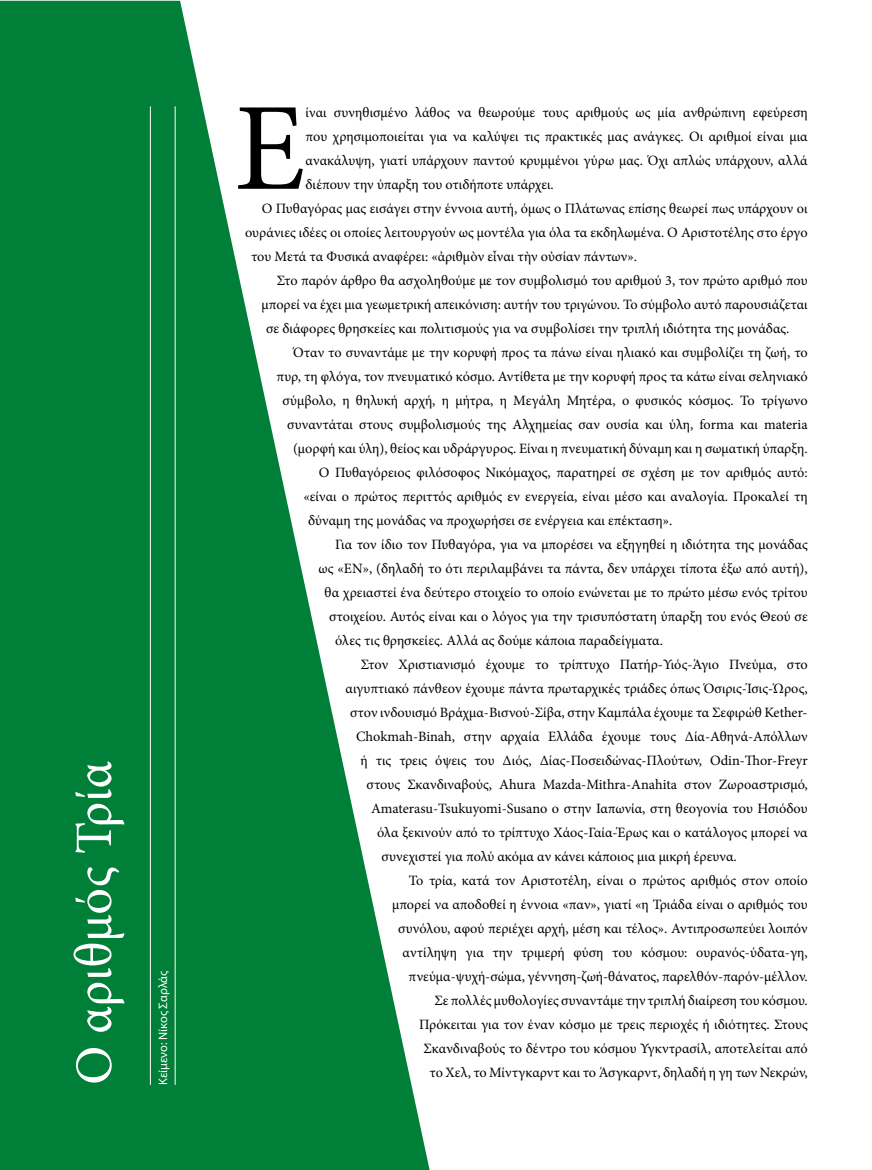
<style>
.page{position:relative;width:872px;height:1170px;background:#fff}
.page>*{position:absolute;margin:0;border:0;box-sizing:border-box;transform-origin:0 0}
.t1{font:124.95px "Minion Pro";color:#000}
.t2{font:52.5px "Minion Pro";letter-spacing:.005em;color:#fff}
.t3{font:14.25px "Minion Pro";color:#000}
.t4{font:12.3px "Myriad Pro";color:#fff}
</style>
<div class="page">
<svg style="left:0;top:1px;width:429px;height:1168px;fill:#007f39"></svg>
<hr style="left:150px;top:106px;width:1px;height:978px;background:#fff">
<hr style="left:175px;top:106px;width:1px;height:978px;background:#fff">
<h2 class="t2" style="left:59px;top:1084px;width:325px;rotate:-90deg">Ο αριθμός Τρία</h2>
<p class="t4" style="left:155px;top:1084px;width:115px;rotate:-90deg">Κείμενο: Νίκος Σαρλάς</p>
<h1 class="t1" style="left:234px;top:65px;width:73px">Ε</h1>
<p class="t3" style="left:305px;top:103px;width:504px">ίναι συνηθισμένο λάθος να θεωρούμε τους αριθμούς ως μία ανθρώπινη εφεύρεση</p>
<p class="t3" style="left:305px;top:127px;width:503px">που χρησιμοποιείται για να καλύψει τις πρακτικές μας ανάγκες. Οι αριθμοί είναι μια</p>
<p class="t3" style="left:305px;top:151px;width:504px">ανακάλυψη, γιατί υπάρχουν παντού κρυμμένοι γύρω μας. Όχι απλώς υπάρχουν, αλλά</p>
<p class="t3" style="left:305px;top:175px;width:250px">διέπουν την ύπαρξη του οτιδήποτε υπάρχει.</p>
<p class="t3" style="left:262px;top:199px;width:547px">Ο Πυθαγόρας μας εισάγει στην έννοια αυτή, όμως ο Πλάτωνας επίσης θεωρεί πως υπάρχουν οι</p>
<p class="t3" style="left:245px;top:223px;width:564px">ουράνιες ιδέες οι οποίες λειτουργούν ως μοντέλα για όλα τα εκδηλωμένα. Ο Αριστοτέλης στο έργο</p>
<p class="t3" style="left:251px;top:247px;width:387px">του Μετά τα Φυσικά αναφέρει: «ἀριθµὸν εἶναι τὴν οὐσίαν πάντων».</p>
<p class="t3" style="left:277px;top:271px;width:532px">Στο παρόν άρθρο θα ασχοληθούμε με τον συμβολισμό του αριθμού 3, τον πρώτο αριθμό που</p>
<p class="t3" style="left:261px;top:295px;width:548px">μπορεί να έχει μια γεωμετρική απεικόνιση: αυτήν του τριγώνου. Το σύμβολο αυτό παρουσιάζεται</p>
<p class="t3" style="left:266px;top:319px;width:525px">σε διάφορες θρησκείες και πολιτισμούς για να συμβολίσει την τριπλή ιδιότητα της μονάδας.</p>
<p class="t3" style="left:293px;top:343px;width:516px">Όταν το συναντάμε με την κορυφή προς τα πάνω είναι ηλιακό και συμβολίζει τη ζωή, το</p>
<p class="t3" style="left:276px;top:367px;width:532px">πυρ, τη φλόγα, τον πνευματικό κόσμο. Αντίθετα με την κορυφή προς τα κάτω είναι σεληνιακό</p>
<p class="t3" style="left:282px;top:391px;width:526px">σύμβολο, η θηλυκή αρχή, η μήτρα, η Μεγάλη Μητέρα, ο φυσικός κόσμος. Το τρίγωνο</p>
<p class="t3" style="left:287px;top:415px;width:522px">συναντάται στους συμβολισμούς της Αλχημείας σαν ουσία και ύλη, forma και materia</p>
<p class="t3" style="left:293px;top:439px;width:516px">(μορφή και ύλη), θείος και υδράργυρος. Είναι η πνευματική δύναμη και η σωματική ύπαρξη.</p>
<p class="t3" style="left:319px;top:463px;width:490px">Ο Πυθαγόρειος φιλόσοφος Νικόμαχος, παρατηρεί σε σχέση με τον αριθμός αυτό:</p>
<p class="t3" style="left:303px;top:487px;width:506px">«είναι ο πρώτος περιττός αριθμός εν ενεργεία, είναι μέσο και αναλογία. Προκαλεί τη</p>
<p class="t3" style="left:308px;top:511px;width:366px">δύναμη της μονάδας να προχωρήσει σε ενέργεια και επέκταση».</p>
<p class="t3" style="left:335px;top:535px;width:474px">Για τον ίδιο τον Πυθαγόρα, για να μπορέσει να εξηγηθεί η ιδιότητα της μονάδας</p>
<p class="t3" style="left:318px;top:559px;width:491px">ως «ΕΝ», (δηλαδή το ότι περιλαμβάνει τα πάντα, δεν υπάρχει τίποτα έξω από αυτή),</p>
<p class="t3" style="left:324px;top:583px;width:485px">θα χρειαστεί ένα δεύτερο στοιχείο το οποίο ενώνεται με το πρώτο μέσω ενός τρίτου</p>
<p class="t3" style="left:329px;top:607px;width:480px">στοιχείου. Αυτός είναι και ο λόγος για την τρισυπόστατη ύπαρξη του ενός Θεού σε</p>
<p class="t3" style="left:335px;top:631px;width:329px">όλες τις θρησκείες. Αλλά ας δούμε κάποια παραδείγματα.</p>
<p class="t3" style="left:361px;top:654px;width:448px">Στον Χριστιανισμό έχουμε το τρίπτυχο Πατήρ-Υιός-Άγιο Πνεύμα, στο</p>
<p class="t3" style="left:345px;top:678px;width:464px">αιγυπτιακό πάνθεον έχουμε πάντα πρωταρχικές τριάδες όπως Όσιρις-Ίσις-Ώρος,</p>
<p class="t3" style="left:350px;top:702px;width:459px">στον ινδουισμό Βράχμα-Βισνού-Σίβα, στην Καμπάλα έχουμε τα Σεφιρώθ Kether-</p>
<p class="t3" style="left:356px;top:726px;width:453px">Chokmah-Binah, στην αρχαία Ελλάδα έχουμε τους Δία-Αθηνά-Απόλλων</p>
<p class="t3" style="left:360px;top:750px;width:449px">ή τις τρεις όψεις του Διός, Δίας-Ποσειδώνας-Πλούτων, Odin-Thor-Freyr</p>
<p class="t3" style="left:366px;top:774px;width:443px">στους Σκανδιναβούς, Ahura Mazda-Mithra-Anahita στον Ζωροαστρισμό,</p>
<p class="t3" style="left:371px;top:798px;width:438px">Amaterasu-Tsukuyomi-Susano o στην Ιαπωνία, στη θεογονία του Ησιόδου</p>
<p class="t3" style="left:377px;top:822px;width:432px">όλα ξεκινούν από το τρίπτυχο Χάος-Γαία-Έρως και ο κατάλογος μπορεί να</p>
<p class="t3" style="left:381px;top:846px;width:357px">συνεχιστεί για πολύ ακόμα αν κάνει κάποιος μια μικρή έρευνα.</p>
<p class="t3" style="left:409px;top:870px;width:400px">Το τρία, κατά τον Αριστοτέλη, είναι ο πρώτος αριθμός στον οποίο</p>
<p class="t3" style="left:392px;top:894px;width:417px">μπορεί να αποδοθεί η έννοια «παν», γιατί «η Τριάδα είναι ο αριθμός του</p>
<p class="t3" style="left:398px;top:918px;width:411px">συνόλου, αφού περιέχει αρχή, μέση και τέλος». Αντιπροσωπεύει λοιπόν</p>
<p class="t3" style="left:402px;top:942px;width:406px">αντίληψη για την τριμερή φύση του κόσμου: ουρανός-ύδατα-γη,</p>
<p class="t3" style="left:408px;top:966px;width:401px">πνεύμα-ψυχή-σώμα, γέννηση-ζωή-θάνατος, παρελθόν-παρόν-μέλλον.</p>
<p class="t3" style="left:434px;top:990px;width:375px">Σε πολλές μυθολογίες συναντάμε την τριπλή διαίρεση του κόσμου.</p>
<p class="t3" style="left:419px;top:1014px;width:390px">Πρόκειται για τον έναν κόσμο με τρεις περιοχές ή ιδιότητες. Στους</p>
<p class="t3" style="left:423px;top:1038px;width:385px">Σκανδιναβούς το δέντρο του κόσμου Υγκντρασίλ, αποτελείται από</p>
<p class="t3" style="left:429px;top:1062px;width:379px">το Χελ, το Μίντγκαρντ και το Άσγκαρντ, δηλαδή η γη των Νεκρών,</p>
</div>
